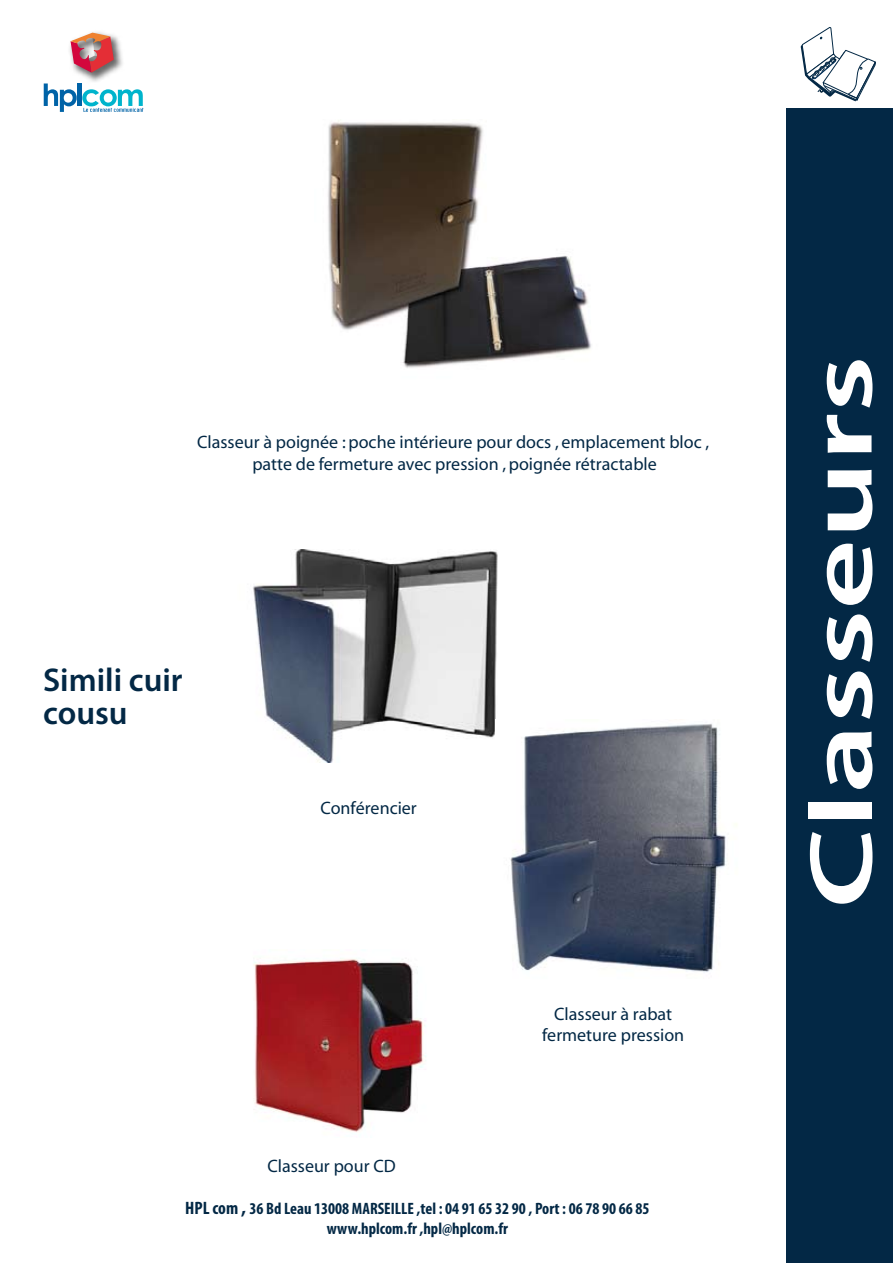
<style>
.page{position:relative;width:893px;height:1263px;background:#fff}
.page>*{position:absolute;margin:0;border:0;box-sizing:border-box;transform-origin:0 0}
.t1{font:600 90px "Myriad Pro";color:#fff;scale:1.52 1}
.t2{font:600 33px/33px "Myriad Pro";color:#032845}
.t3{font:18px/21.6px "Myriad";color:#032845;text-align:center}
.t4{font:700 condensed 16.5px/19.8px "Myriad Pro";color:#032845;text-align:center}
.s1{font-size:18px}
.s2{font-size:21px}
</style>
<div class="page">
<div style="left:786px;top:109px;width:106px;height:1154px;background:#032845"></div>
<svg style="left:800px;top:27px;width:76px;height:82px"></svg>
<img style="left:69px;top:32px;width:54px;height:50px">
<svg style="left:71px;top:33px;width:43px;height:40px;background:#ca7072"></svg>
<svg style="left:44px;top:83px;width:100px;height:29px"></svg>
<img style="left:253px;top:549px;width:245px;height:214px">
<img style="left:496px;top:719px;width:241px;height:254px">
<img style="left:253px;top:959px;width:173px;height:173px">
<img style="left:328px;top:120px;width:263px;height:248px">
<p class="t3" style="left:197px;top:432px;width:514px">Classeur à poignée : poche intérieure pour docs , emplacement bloc , patte de fermeture avec pression , poignée rétractable</p>
<h2 class="t2" style="left:43px;top:663px;width:141px">Simili cuir cousu</h2>
<p class="t3" style="left:320px;top:798px;width:98px">Conférencier</p>
<p class="t3" style="left:267px;top:1156px;width:130px">Classeur pour CD</p>
<p class="t3" style="left:542px;top:1004px;width:143px">Classeur à rabat fermeture pression</p>
<p class="t4" style="left:185px;top:1198px;width:466px"><span class="s1">HPL com</span> <span class="s2">,</span> 36 Bd Leau 13008 MARSEILLE ,tel : 04 91 65 32 90 , Port : 06 78 90 66 85 www.hplcom.fr ,hpl@hplcom.fr</p>
<h1 class="t1" style="left:784px;top:909px;width:365px;rotate:-90deg">Classeurs</h1>
</div>
